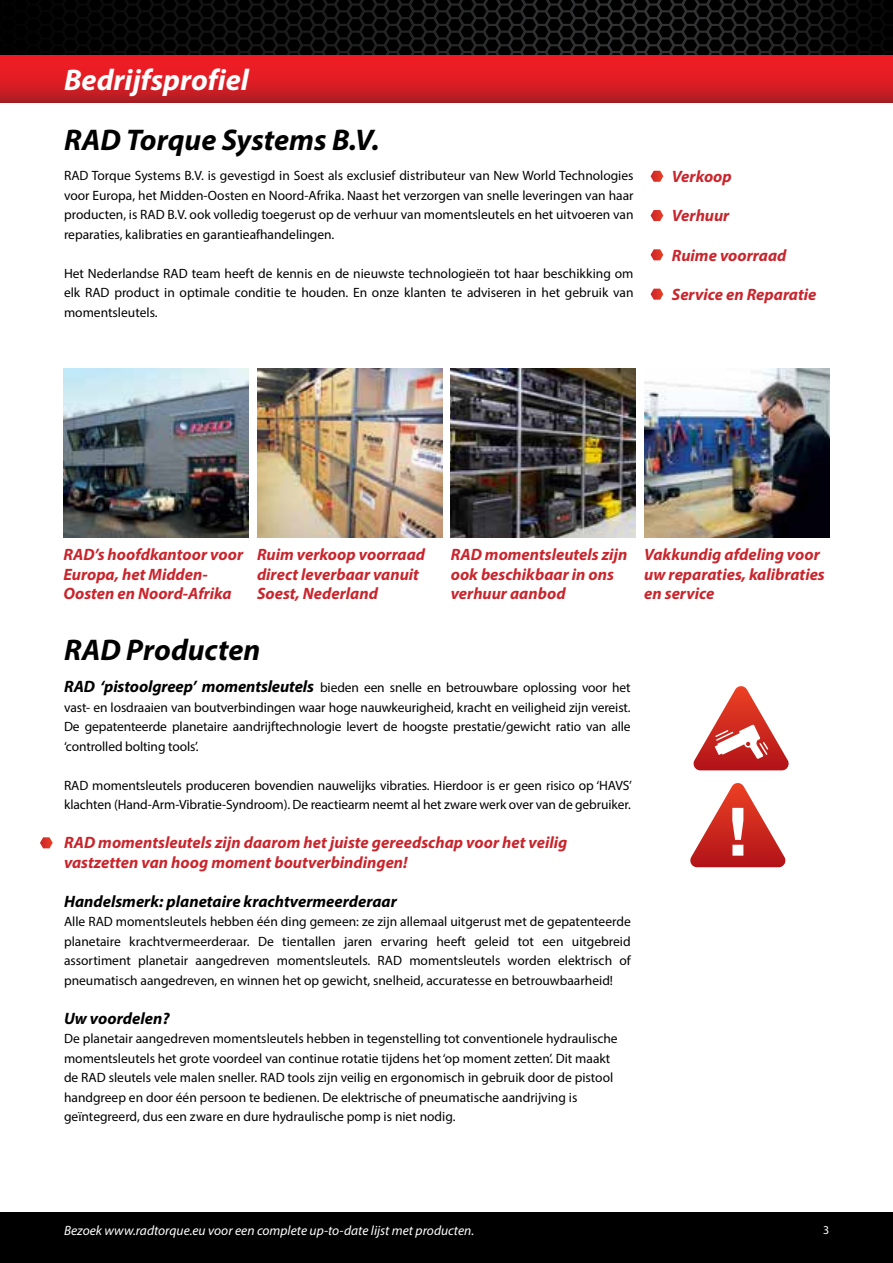
<style>
.page{position:relative;width:893px;height:1263px;background:#fff}
.page>*{position:absolute;margin:0;border:0;box-sizing:border-box;transform-origin:0 0}
.t1{font:italic 700 30px "Myriad Pro";color:#000}
.t2{font:italic 700 30px "Myriad Pro";color:#fff}
.t3{font:italic 700 16.5px/19.5px "Myriad Pro";color:#c9252c}
.t4{font:italic 700 16.5px "Myriad Pro";color:#000}
.t5{font:13.5px/19.5px "Myriad Pro";color:#000;text-align:justify}
.t6{font:italic 13.5px "Myriad Pro";color:#fff}
.t7{font:12px "Myriad Pro";color:#fff}
.s1{font-weight:700;font-style:italic;font-size:16.5px}
</style>
<div class="page">
<img style="left:63px;top:369px;width:186px;height:168px">
<img style="left:257px;top:369px;width:185px;height:168px">
<img style="left:644px;top:369px;width:185px;height:168px">
<img style="left:451px;top:369px;width:185px;height:168px">
<div style="left:0;top:1212px;width:893px;height:51px;background:#000"></div>
<hr style="left:0;top:0;width:4px;height:55px;background:#010102">
<svg style="left:4px;top:0;width:539px;height:55px;background:#080808"></svg>
<svg style="left:543px;top:0;width:350px;height:55px;background:#0c0c0d"></svg>
<svg style="left:0;top:55px;width:893px;height:47px;background:#d91d23"></svg>
<svg style="left:651px;top:289px;width:12px;height:11px"></svg>
<svg style="left:651px;top:171px;width:12px;height:11px"></svg>
<svg style="left:651px;top:210px;width:12px;height:11px"></svg>
<svg style="left:651px;top:249px;width:12px;height:11px"></svg>
<svg style="left:693px;top:686px;width:96px;height:84px"></svg>
<svg style="left:690px;top:783px;width:96px;height:84px"></svg>
<svg style="left:40px;top:837px;width:13px;height:11px"></svg>
<h1 class="t2" style="left:64px;top:60px;width:186px">Bedrijfsprofiel</h1>
<h1 class="t1" style="left:64px;top:120px;width:317px">RAD Torque Systems B.V.</h1>
<p class="t5" style="left:64px;top:166px;width:571px">RAD Torque Systems B.V. is gevestigd in Soest als exclusief distributeur van New World Technologies voor Europa, het Midden-Oosten en Noord-Afrika. Naast het verzorgen van snelle leveringen van haar producten, is RAD B.V. ook volledig toegerust op de verhuur van momentsleutels en het uitvoeren van reparaties, kalibraties en garantieafhandelingen.</p>
<p class="t5" style="left:64px;top:263px;width:571px">Het Nederlandse RAD team heeft de kennis en de nieuwste technologieën tot haar beschikking om elk RAD product in optimale conditie te houden. En onze klanten te adviseren in het gebruik van momentsleutels.</p>
<p class="t3" style="left:672px;top:167px;width:61px">Verkoop</p>
<p class="t3" style="left:672px;top:206px;width:59px">Verhuur</p>
<p class="t3" style="left:672px;top:245px;width:116px">Ruime voorraad</p>
<p class="t3" style="left:672px;top:284px;width:146px">Service en Reparatie</p>
<p class="t3" style="left:63px;top:544px;width:181px">RAD’s hoofdkantoor voor<br>Europa, het Midden-<br>Oosten en Noord-Afrika</p>
<p class="t3" style="left:451px;top:544px;width:178px">RAD momentsleutels zijn ook beschikbaar in ons verhuur aanbod</p>
<p class="t3" style="left:257px;top:544px;width:170px">Ruim verkoop voorraad direct leverbaar vanuit<br>Soest, Nederland</p>
<p class="t3" style="left:644px;top:544px;width:182px">Vakkundig afdeling voor uw reparaties, kalibraties en service</p>
<h1 class="t1" style="left:64px;top:631px;width:198px">RAD Producten</h1>
<p class="t5" style="left:64px;top:678px;width:568px"><span class="s1">RAD ‘pistoolgreep’ momentsleutels</span> bieden een snelle en betrouwbare oplossing voor het vast- en losdraaien van boutverbindingen waar hoge nauwkeurigheid, kracht en veiligheid zijn vereist.<br>De gepatenteerde planetaire aandrijftechnologie levert de hoogste prestatie/gewicht ratio van alle ‘controlled bolting tools’.</p>
<p class="t5" style="left:64px;top:775px;width:569px">RAD momentsleutels produceren bovendien nauwelijks vibraties. Hierdoor is er geen risico op ‘HAVS’ klachten (Hand-Arm-Vibratie-Syndroom). De reactiearm neemt al het zware werk over van de gebruiker.</p>
<p class="t3" style="left:64px;top:832px;width:505px">RAD momentsleutels zijn daarom het juiste gereedschap voor het veilig vastzetten van hoog moment boutverbindingen!</p>
<p class="t4" style="left:64px;top:890px;width:334px">Handelsmerk: planetaire krachtvermeerderaar</p>
<p class="t5" style="left:64px;top:912px;width:568px">Alle RAD momentsleutels hebben één ding gemeen: ze zijn allemaal uitgerust met de gepatenteerde planetaire krachtvermeerderaar. De tientallen jaren ervaring heeft geleid tot een uitgebreid assortiment planetair aangedreven momentsleutels. RAD momentsleutels worden elektrisch of pneumatisch aangedreven, en winnen het op gewicht, snelheid, accuratesse en betrouwbaarheid!</p>
<p class="t4" style="left:64px;top:1007px;width:107px">Uw voordelen?</p>
<p class="t5" style="left:64px;top:1029px;width:555px;text-align:left">De planetair aangedreven momentsleutels hebben in tegenstelling tot conventionele hydraulische momentsleutels het grote voordeel van continue rotatie tijdens het ‘op moment zetten’. Dit maakt de RAD sleutels vele malen sneller. RAD tools zijn veilig en ergonomisch in gebruik door de pistool handgreep en door één persoon te bedienen. De elektrische of pneumatische aandrijving is geïntegreerd, dus een zware en dure hydraulische pomp is niet nodig.</p>
<p class="t6" style="left:64px;top:1222px;width:412px">Bezoek www.radtorque.eu voor een complete up-to-date lijst met producten.</p>
<p class="t7" style="left:823px;top:1222px;width:8px">3</p>
</div>
